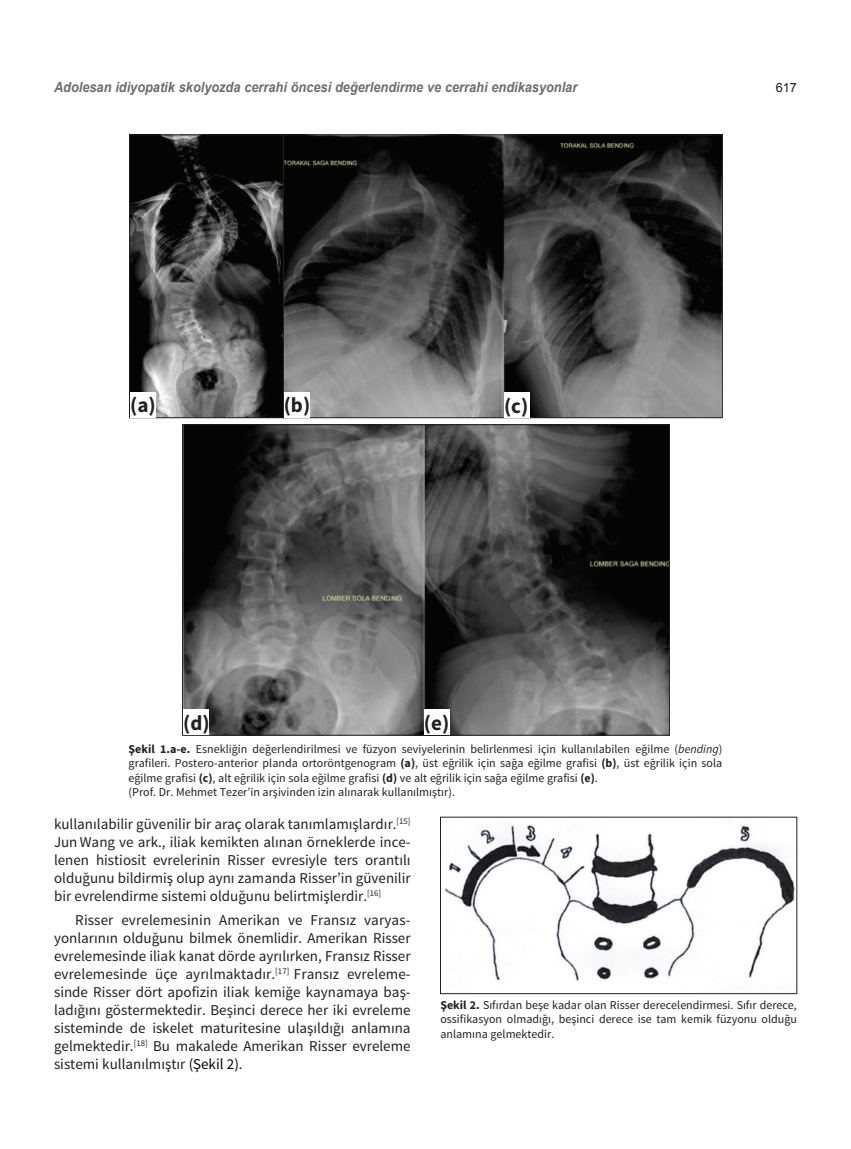
<style>
.page{position:relative;width:851px;height:1149px;background:#fff}
.page>*{position:absolute;margin:0;border:0;box-sizing:border-box;transform-origin:0 0}
.t1{font:700 21px "Source Sans Pro";color:#231f20}
.t2{font:15px/18px "Source Sans Pro";color:#231f20;text-align:justify}
.t3{font:italic 700 14.1px "Arial";color:#6c6d70;scale:.91 1}
.t4{font:12.75px "Arial";color:#231f20}
.t5{font:12px/14.4px "Source Sans Pro";color:#231f20}
.s1{font-weight:700}
.s2{font-style:italic}
.s3{color:#040503}
</style>
<div class="page">
<img style="left:131px;top:137px;width:589px;height:279px">
<div style="left:129px;top:135px;width:155px;height:283px;border:1px solid #231f20"></div>
<div style="left:283px;top:135px;width:439px;height:283px;border:1px solid #231f20"></div>
<div style="left:130px;top:391px;width:26px;height:26px;background:#fff"></div>
<div style="left:504px;top:392px;width:25px;height:25px;background:#fff"></div>
<div style="left:284px;top:391px;width:25px;height:26px;background:#fff"></div>
<img style="left:184px;top:426px;width:483px;height:307px">
<div style="left:182px;top:424px;width:487px;height:311px;border:1px solid #231f20"></div>
<div style="left:424px;top:709px;width:25px;height:25px;background:#fff"></div>
<div style="left:183px;top:709px;width:26px;height:25px;background:#fff"></div>
<img style="left:444px;top:825px;width:350px;height:156px">
<p class="t3" style="left:54px;top:78px;width:576px">Adolesan idiyopatik skolyozda cerrahi öncesi değerlendirme ve cerrahi endikasyonlar</p>
<p class="t4" style="left:775px;top:79px;width:23px">617</p>
<h1 class="t1" style="left:130px;top:392px;width:27px">(a)</h1>
<h1 class="t1" style="left:284px;top:392px;width:28px">(b)</h1>
<h1 class="t1" style="left:504px;top:392px;width:26px">(c)</h1>
<h1 class="t1" style="left:183px;top:709px;width:28px">(d)</h1>
<h1 class="t1" style="left:424px;top:709px;width:27px">(e)</h1>
<p class="t5" style="left:129px;top:741px;width:595px"><span class="s1">Şekil 1.a-e.</span> Esnekliğin değerlendirilmesi ve füzyon seviyelerinin belirlenmesi için kullanılabilen eğilme (<span class="s2">bending</span>) grafileri. Postero-anterior planda ortoröntgenogram <span class="s1">(a)</span>, üst eğrilik için sağa eğilme grafisi <span class="s1">(b)</span>, üst eğrilik için sola eğilme grafisi <span class="s1">(c)</span>, alt eğrilik için sola eğilme grafisi <span class="s1">(d)</span> ve alt eğrilik için sağa eğilme grafisi <span class="s1">(e)</span>.<br>(Prof. Dr. Mehmet Tezer’in arşivinden izin alınarak kullanılmıştır).</p>
<p class="t2" style="left:54px;top:814px;width:358px">kullanılabilir güvenilir bir araç olarak tanımlamışlardır.<sup>[15] </sup>Jun Wang ve ark., iliak kemikten alınan örneklerde ince&shy;lenen histiosit evrelerinin Risser evresiyle ters orantılı olduğunu bildirmiş olup aynı zamanda Risser’in güvenilir bir evrelendirme sistemi olduğunu belirtmişlerdir.<sup>[16]</sup></p>
<p class="t2" style="left:54px;top:910px;width:358px;text-indent:21px">Risser evrelemesinin Amerikan ve Fransız varyas&shy;yonlarının olduğunu bilmek önemlidir. Amerikan Risser evrelemesinde iliak kanat dörde ayrılırken, Fransız Risser evrelemesinde üçe ayrılmaktadır.<sup>[17]</sup> Fransız evreleme&shy;sinde Risser dört apofizin iliak kemiğe kaynamaya baş&shy;ladığını göstermektedir. Beşinci derece her iki evreleme sisteminde de iskelet maturitesine ulaşıldığı anlamına gelmektedir.<sup>[18]</sup> Bu makalede Amerikan Risser evreleme sistemi kullanılmıştır <span class="s3">(Şekil 2)</span>.</p>
<p class="t5" style="left:440px;top:997px;width:358px;text-align:justify"><span class="s1">Şekil 2.</span> Sıfırdan beşe kadar olan Risser derecelendirmesi. Sıfır derece, ossifikasyon olmadığı, beşinci derece ise tam kemik füzyonu olduğu anlamına gelmektedir.</p>
</div>
